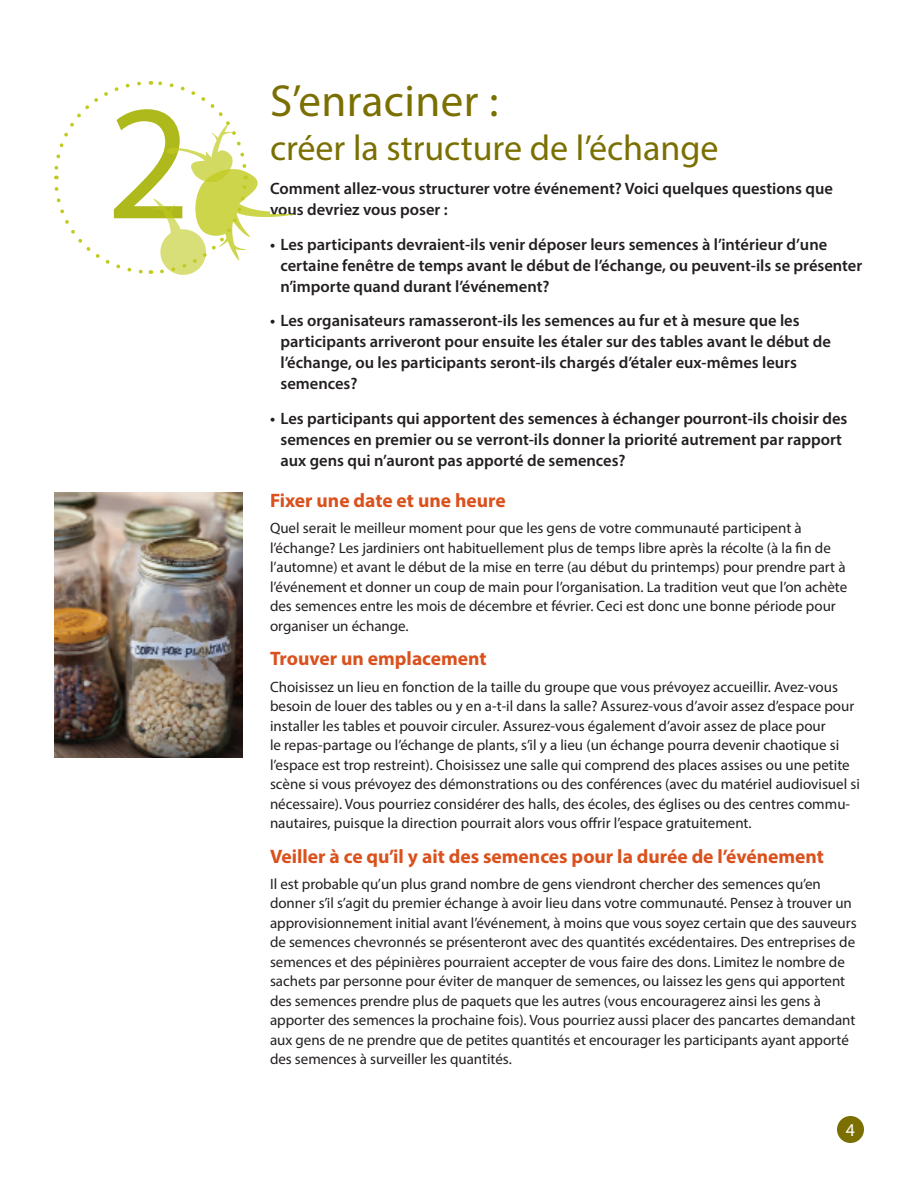
<style>
.page{position:relative;width:918px;height:1188px;background:#fff}
.page>*{position:absolute;margin:0;border:0;box-sizing:border-box;transform-origin:0 0}
.t1{font:165px "Myriad Pro";color:#aeb91c}
.t2{font:45px "Myriad Pro";letter-spacing:.01em;color:#7a6f00}
.t3{font:36px "Myriad Pro";color:#7a6f00}
.t4{font:700 19.5px "Myriad Pro";color:#da511d}
.t5{font:18px "Myriad Pro";color:#fff}
.t6{font:600 16.5px/21px "Myriad Pro";color:#231f20}
.t7{font:15px/19.5px "Myriad Pro";color:#231f20}
</style>
<div class="page">
<svg style="left:54px;top:81px;width:242px;height:194px"></svg>
<img style="left:54px;top:492px;width:189px;height:265px">
<div style="left:837px;top:1116px;width:27px;height:27px;background:#7a6f00;border-radius:50%"></div>
<p class="t1" style="left:106px;top:61px;width:86px">2</p>
<p class="t2" style="left:270px;top:73px;width:230px">S’enraciner :</p>
<p class="t3" style="left:270px;top:126px;width:450px">créer la structure de l’échange</p>
<p class="t6" style="left:270px;top:178px;width:565px">Comment allez-vous structurer votre événement? Voici quelques questions que vous devriez vous poser :</p>
<p class="t6" style="left:280px;top:233px;width:583px;text-indent:-10px">• Les participants devraient-ils venir déposer leurs semences à l’intérieur d’une certaine fenêtre de temps avant le début de l’échange, ou peuvent-ils se présenter n’importe quand durant l’événement?</p>
<p class="t6" style="left:280px;top:310px;width:552px;text-indent:-10px">• Les organisateurs ramasseront-ils les semences au fur et à mesure que les participants arriveront pour ensuite les étaler sur des tables avant le début de l’échange, ou les participants seront-ils chargés d’étaler eux-mêmes leurs semences?</p>
<p class="t6" style="left:280px;top:407px;width:568px;text-indent:-10px">• Les participants qui apportent des semences à échanger pourront-ils choisir des semences en premier ou se verront-ils donner la priorité autrement par rapport aux gens qui n’auront pas apporté de semences?</p>
<p class="t4" style="left:270px;top:488px;width:237px">Fixer une date et une heure</p>
<p class="t7" style="left:270px;top:518px;width:579px">Quel serait le meilleur moment pour que les gens de votre communauté participent à l’échange? Les jardiniers ont habituellement plus de temps libre après la récolte (à la fin de l’automne) et avant le début de la mise en terre (au début du printemps) pour prendre part à l’événement et donner un coup de main pour l’organisation. La tradition veut que l’on achète des semences entre les mois de décembre et février. Ceci est donc une bonne période pour organiser un échange.</p>
<p class="t4" style="left:270px;top:646px;width:218px">Trouver un emplacement</p>
<p class="t7" style="left:270px;top:677px;width:591px">Choisissez un lieu en fonction de la taille du groupe que vous prévoyez accueillir. Avez-vous besoin de louer des tables ou y en a-t-il dans la salle? Assurez-vous d’avoir assez d’espace pour installer les tables et pouvoir circuler. Assurez-vous également d’avoir assez de place pour<br>le repas-partage ou l’échange de plants, s’il y a lieu (un échange pourra devenir chaotique si l’espace est trop restreint). Choisissez une salle qui comprend des places assises ou une petite scène si vous prévoyez des démonstrations ou des conférences (avec du matériel audiovisuel si nécessaire). Vous pourriez considérer des halls, des écoles, des églises ou des centres commu&shy;nautaires, puisque la direction pourrait alors vous offrir l’espace gratuitement.</p>
<p class="t4" style="left:270px;top:843px;width:556px">Veiller à ce qu’il y ait des semences pour la durée de l’événement</p>
<p class="t7" style="left:270px;top:874px;width:588px">Il est probable qu’un plus grand nombre de gens viendront chercher des semences qu’en donner s’il s’agit du premier échange à avoir lieu dans votre communauté. Pensez à trouver un approvisionnement initial avant l’événement, à moins que vous soyez certain que des sauveurs de semences chevronnés se présenteront avec des quantités excédentaires. Des entreprises de semences et des pépinières pourraient accepter de vous faire des dons. Limitez le nombre de sachets par personne pour éviter de manquer de semences, ou laissez les gens qui apportent des semences prendre plus de paquets que les autres (vous encouragerez ainsi les gens à apporter des semences la prochaine fois). Vous pourriez aussi placer des pancartes demandant aux gens de ne prendre que de petites quantités et encourager les participants ayant apporté des semences à surveiller les quantités.</p>
<p class="t5" style="left:846px;top:1119px;width:11px">4</p>
</div>
